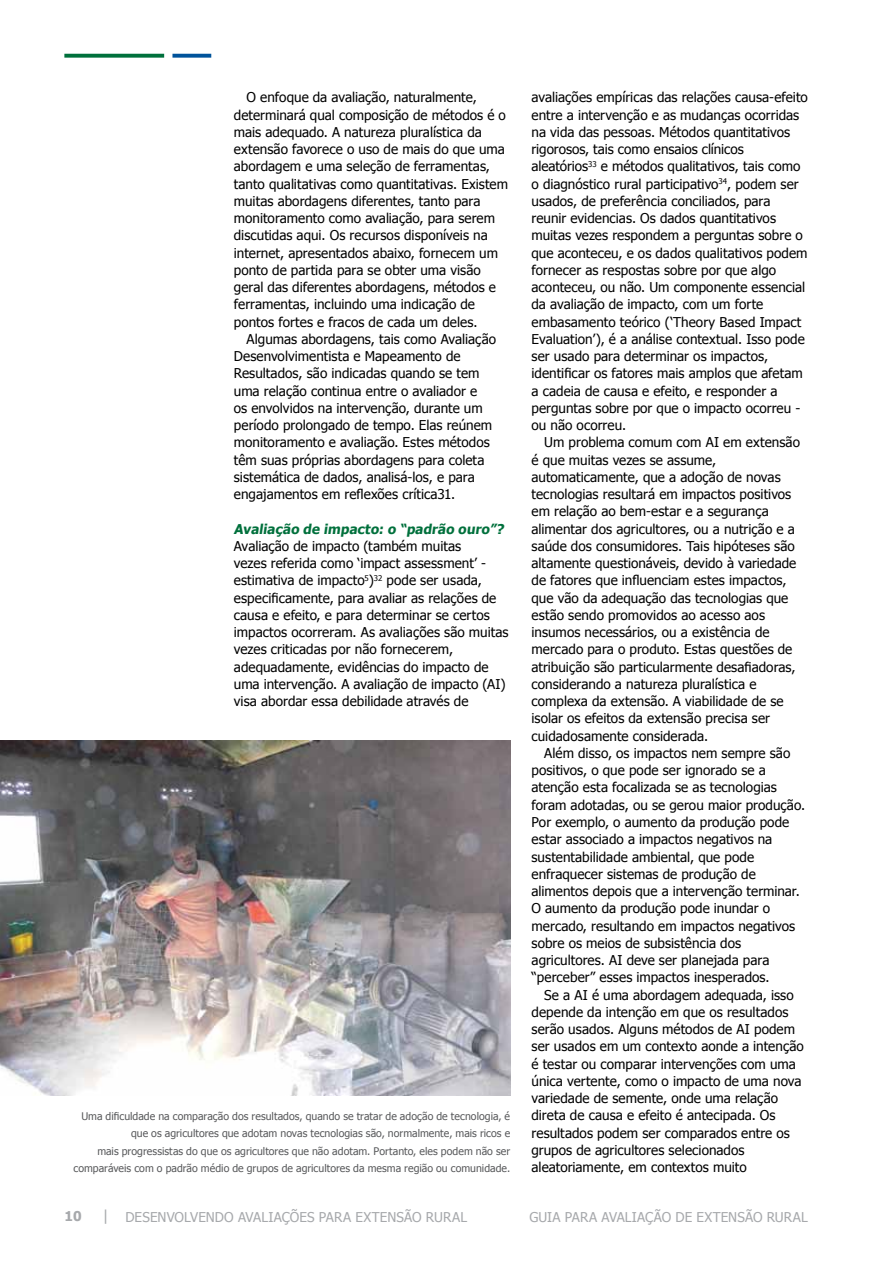
<style>
.page{position:relative;width:893px;height:1263px;background:#fff}
.page>*{position:absolute;margin:0;border:0;box-sizing:border-box;transform-origin:0 0}
.t1{font:13.5px/17.2px "Tahoma";color:#000}
.t2{font:13.5px "Tahoma";letter-spacing:.01em;color:#a7a9ac}
.t3{font:700 13.5px "Tahoma";color:#00703c}
.t4{font:10.5px/17.2px "Tahoma";letter-spacing:.005em;color:#58595b;text-align:right}
.s1{font-weight:700}
.s2{font-size:15px}
</style>
<div class="page">
<svg style="left:64px;top:54px;width:100px;height:4px"></svg>
<svg style="left:172px;top:54px;width:39px;height:4px"></svg>
<img style="left:0;top:741px;width:510px;height:355px">
<p class="t1" style="left:234px;top:88px;width:276px;text-indent:13px">O enfoque da avaliação, naturalmente, determinará qual composição de métodos é o mais adequado. A natureza pluralística da extensão favorece o uso de mais do que uma abordagem e uma seleção de ferramentas, tanto qualitativas como quantitativas. Existem muitas abordagens diferentes, tanto para monitoramento como avaliação, para serem discutidas aqui. Os recursos disponíveis na internet, apresentados abaixo, fornecem um ponto de partida para se obter uma visão geral das diferentes abordagens, métodos e ferramentas, incluindo uma indicação de pontos fortes e fracos de cada um deles.</p>
<p class="t1" style="left:234px;top:330px;width:264px;text-indent:13px">Algumas abordagens, tais como Avaliação Desenvolvimentista e Mapeamento de Resultados, são indicadas quando se tem uma relação continua entre o avaliador e<br>os envolvidos na intervenção, durante um período prolongado de tempo. Elas reúnem monitoramento e avaliação. Estes métodos têm suas próprias abordagens para coleta sistemática de dados, analisá-los, e para engajamentos em reflexões crítica31.</p>
<p class="t3" style="left:234px;top:519px;width:274px">Avaliação de impacto: o “padrão ouro”?</p>
<p class="t1" style="left:234px;top:537px;width:276px">Avaliação de impacto (também muitas<br>vezes referida como ‘impact assessment’ - estimativa de impacto<sup>5</sup>)<sup>32</sup> pode ser usada, especificamente, para avaliar as relações de causa e efeito, e para determinar se certos impactos ocorreram. As avaliações são muitas vezes criticadas por não fornecerem, adequadamente, evidências do impacto de uma intervenção. A avaliação de impacto (AI) visa abordar essa debilidade através de</p>
<p class="t4" style="left:74px;top:1107px;width:438px">Uma dificuldade na comparação dos resultados, quando se tratar de adoção de tecnologia, é que os agricultores que adotam novas tecnologias são, normalmente, mais ricos e<br>mais progressistas do que os agricultores que não adotam. Portanto, eles podem não ser comparáveis com o padrão médio de grupos de agricultores da mesma região ou comunidade.</p>
<p class="t1" style="left:531px;top:88px;width:278px">avaliações empíricas das relações causa-efeito entre a intervenção e as mudanças ocorridas na vida das pessoas. Métodos quantitativos rigorosos, tais como ensaios clínicos aleatórios<sup>33</sup> e métodos qualitativos, tais como o diagnóstico rural participativo<sup>34</sup>, podem ser usados, de preferência conciliados, para reunir evidencias. Os dados quantitativos muitas vezes respondem a perguntas sobre o que aconteceu, e os dados qualitativos podem fornecer as respostas sobre por que algo aconteceu, ou não. Um componente essencial da avaliação de impacto, com um forte embasamento teórico (‘Theory Based Impact Evaluation’), é a análise contextual. Isso pode ser usado para determinar os impactos, identificar os fatores mais amplos que afetam a cadeia de causa e efeito, e responder a perguntas sobre por que o impacto ocorreu - ou não ocorreu.</p>
<p class="t1" style="left:531px;top:433px;width:270px;text-indent:13px">Um problema comum com AI em extensão é que muitas vezes se assume, automaticamente, que a adoção de novas tecnologias resultará em impactos positivos em relação ao bem-estar e a segurança alimentar dos agricultores, ou a nutrição e a saúde dos consumidores. Tais hipóteses são altamente questionáveis, devido à variedade de fatores que influenciam estes impactos, que vão da adequação das tecnologias que estão sendo promovidos ao acesso aos insumos necessários, ou a existência de mercado para o produto. Estas questões de atribuição são particularmente desafiadoras, considerando a natureza pluralística e complexa da extensão. A viabilidade de se isolar os efeitos da extensão precisa ser cuidadosamente considerada.</p>
<p class="t1" style="left:532px;top:744px;width:275px;text-indent:13px">Além disso, os impactos nem sempre são positivos, o que pode ser ignorado se a atenção esta focalizada se as tecnologias foram adotadas, ou se gerou maior produção.<br>Por exemplo, o aumento da produção pode estar associado a impactos negativos na sustentabilidade ambiental, que pode enfraquecer sistemas de produção de alimentos depois que a intervenção terminar.<br>O aumento da produção pode inundar o mercado, resultando em impactos negativos sobre os meios de subsistência dos agricultores. AI deve ser planejada para “perceber” esses impactos inesperados.</p>
<p class="t1" style="left:532px;top:985px;width:274px;text-indent:13px">Se a AI é uma abordagem adequada, isso depende da intenção em que os resultados serão usados. Alguns métodos de AI podem ser usados em um contexto aonde a intenção é testar ou comparar intervenções com uma única vertente, como o impacto de uma nova variedade de semente, onde uma relação direta de causa e efeito é antecipada. Os resultados podem ser comparados entre os grupos de agricultores selecionados aleatoriamente, em contextos muito</p>
<p class="t2" style="left:64px;top:1208px;width:404px"><span class="s1">10</span> <span class="s2">|</span> Desenvolvendo Avaliações para Extensão Rural</p>
<p class="t2" style="left:529px;top:1208px;width:280px">Guia para Avaliação de Extensão Rural</p>
</div>
